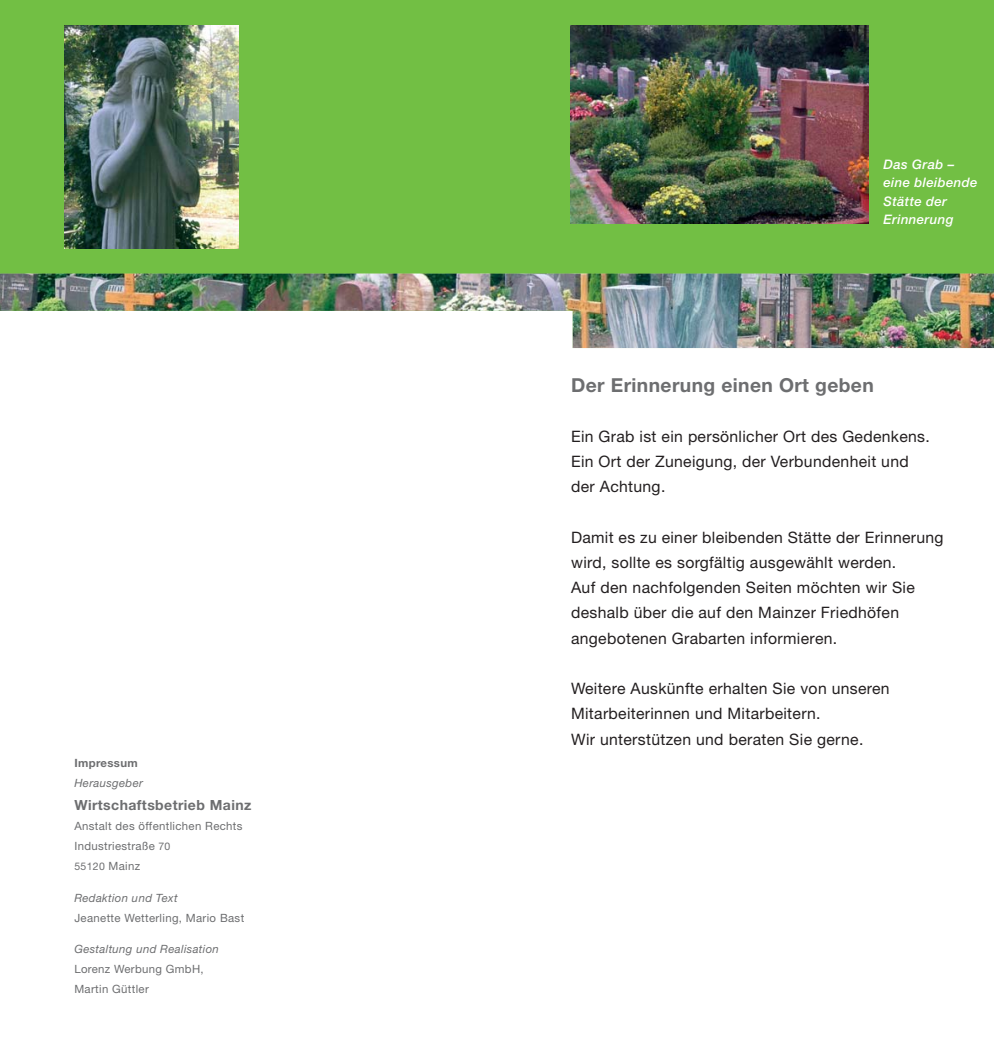
<style>
.page{position:relative;width:994px;height:1044px;background:#fff}
.page>*{position:absolute;margin:0;border:0;box-sizing:border-box;transform-origin:0 0}
.t1{font:700 19.25px "Helvetica Neue";letter-spacing:.02em;color:#6d6e70}
.t2{font:15.75px/25.2px "Helvetica Neue";letter-spacing:.02em;color:#231f20}
.t3{font:700 14px "Helvetica Neue";letter-spacing:.03em;color:#6d6e70}
.t4{font:italic 500 13.12px/18.4px "Helvetica Neue";letter-spacing:.03em;color:#fff}
.t5{font:11.38px/20.1px "Helvetica Neue";letter-spacing:.03em;color:#6d6e70}
.t6{font:italic 11.38px "Helvetica Neue";letter-spacing:.03em;color:#6d6e70}
.t7{font:700 11.38px "Helvetica Neue";letter-spacing:.03em;color:#6d6e70}
.t8{font:10.5px "Helvetica Neue";letter-spacing:.03em;color:#6d6e70}
.s1{font-size:10.5px}
.s2{font-size:11.38px}
</style>
<div class="page">
<div style="left:0;top:0;width:506px;height:311px;background:#72bf44"></div>
<img style="left:65px;top:25px;width:173px;height:224px">
<div style="left:496px;top:0;width:497px;height:311px;background:#72bf44"></div>
<img style="left:0;top:273px;width:993px;height:75px">
<img style="left:570px;top:26px;width:298px;height:198px">
<p class="t7" style="left:74px;top:758px;width:65px">Impressum</p>
<p class="t6" style="left:74px;top:778px;width:70px">Herausgeber</p>
<p class="t3" style="left:74px;top:799px;width:178px">Wirtschaftsbetrieb Mainz</p>
<p class="t5" style="left:74px;top:816px;width:170px">Anstalt des öffentlichen Rechts<br>Industriestraße <span class="s1">70</span></p>
<p class="t8" style="left:74px;top:862px;width:67px">55120 <span class="s2">Mainz</span></p>
<p class="t6" style="left:74px;top:893px;width:105px">Redaktion und Text</p>
<p class="t5" style="left:74px;top:908px;width:171px">Jeanette Wetterling, Mario Bast</p>
<p class="t6" style="left:74px;top:944px;width:146px">Gestaltung und Realisation</p>
<p class="t5" style="left:74px;top:960px;width:131px">Lorenz Werbung GmbH,<br>Martin Güttler</p>
<p class="t4" style="left:883px;top:156px;width:95px">Das Grab – eine bleibende<br>Stätte der<br>Erinnerung</p>
<p class="t1" style="left:571px;top:378px;width:304px">Der Erinnerung einen Ort geben</p>
<p class="t2" style="left:571px;top:425px;width:360px">Ein Grab ist ein persönlicher Ort des Gedenkens.<br>Ein Ort der Zuneigung, der Verbundenheit und der Achtung.</p>
<p class="t2" style="left:571px;top:526px;width:374px">Damit es zu einer bleibenden Stätte der Erinnerung wird, sollte es sorgfältig ausgewählt werden.<br>Auf den nachfolgenden Seiten möchten wir Sie deshalb über die auf den Mainzer Friedhöfen angebotenen Grabarten informieren.</p>
<p class="t2" style="left:571px;top:677px;width:320px">Weitere Auskünfte erhalten Sie von unseren<br>Mitarbeiterinnen und Mitarbeitern.<br>Wir unterstützen und beraten Sie gerne.</p>
</div>
